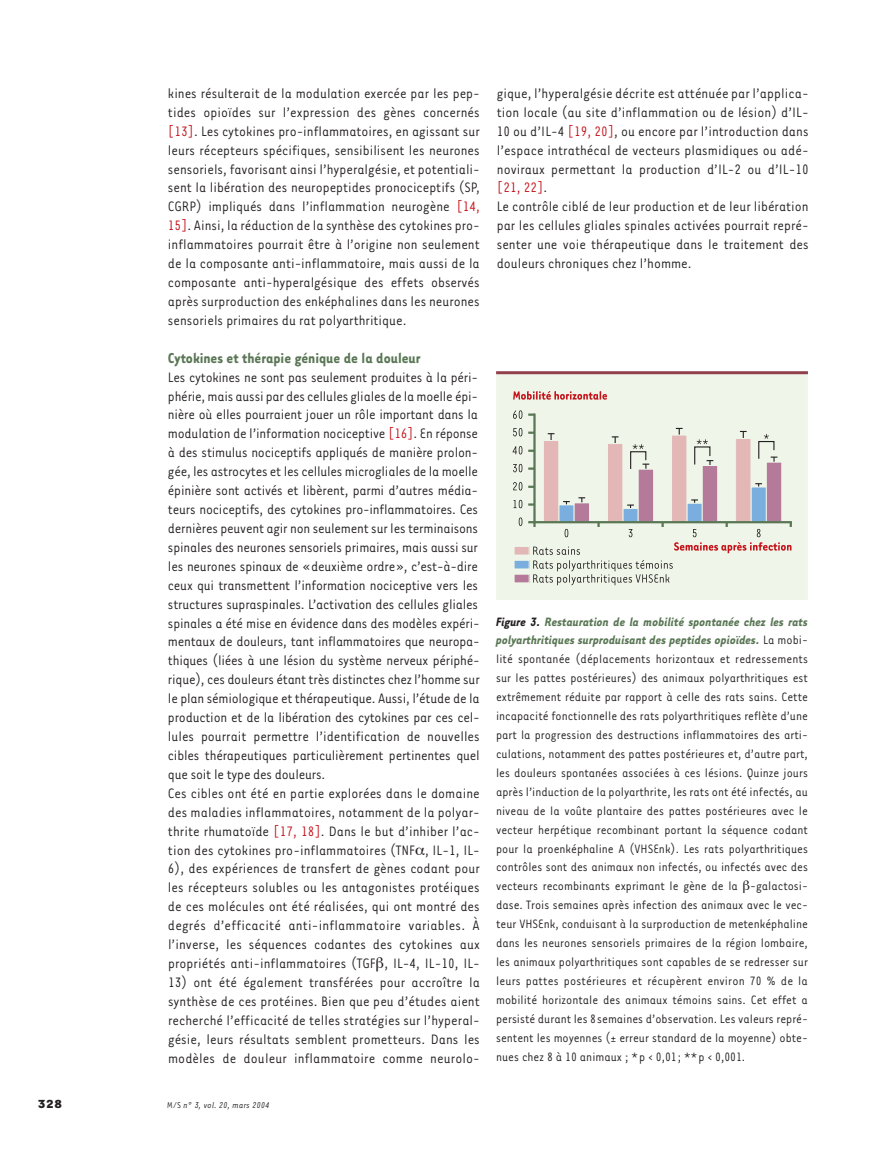
<style>
.page{position:relative;width:893px;height:1149px;background:#fff}
.page>*{position:absolute;margin:0;border:0;box-sizing:border-box;transform-origin:0 0}
.t1{font:700 16.5px "Tarzana Narrow";color:#5a7755}
.t2{font:15.75px/18.9px "Tarzana Narrow";letter-spacing:-.015em;color:#231f20;text-align:justify}
.t3{font:15.75px/18.9px "Tarzana Narrow";letter-spacing:.005em;color:#231f20}
.t4{font:13.95px/18.9px "Tarzana Narrow";color:#231f20;text-align:justify}
.t5{font:700 13.5px "Tarzana Wide";color:#231f20}
.t6{font:italic 9.75px "Tarzana Narrow";letter-spacing:.02em;color:#231f20}
.s1{color:#c4121a}
.s2{font-style:normal}
.s3{font-weight:700;font-style:italic}
.s4{font-weight:700;font-style:italic;color:#5a7755}
</style>
<div class="page">
<div style="left:496px;top:374px;width:312px;height:225px;background:#eff6e9"></div>
<svg style="left:513px;top:410px;width:9px;height:8px"></svg>
<svg style="left:519px;top:517px;width:3px;height:8px"></svg>
<svg style="left:513px;top:464px;width:9px;height:8px"></svg>
<svg style="left:513px;top:446px;width:9px;height:8px"></svg>
<svg style="left:513px;top:428px;width:9px;height:8px"></svg>
<svg style="left:513px;top:482px;width:9px;height:8px"></svg>
<svg style="left:514px;top:499px;width:8px;height:9px"></svg>
<svg style="left:513px;top:391px;width:94px;height:8px"></svg>
<div style="left:514px;top:546px;width:15px;height:9px;background:#e2b7b6"></div>
<div style="left:514px;top:546px;width:16px;height:9px;border:1px solid #eff6e9"></div>
<div style="left:514px;top:560px;width:15px;height:8px;background:#79aede"></div>
<div style="left:514px;top:559px;width:16px;height:10px;border:1px solid #eff6e9"></div>
<svg style="left:533px;top:560px;width:140px;height:25px;background:#cfd4c9"></svg>
<div style="left:514px;top:574px;width:15px;height:8px;background:#b5799a"></div>
<div style="left:514px;top:573px;width:16px;height:10px;border:1px solid #eff6e9"></div>
<svg style="left:528px;top:412px;width:265px;height:142px;background:#dfdbd4"></svg>
<hr style="left:496px;top:371px;width:312px;height:3px;background:#913f4b">
<p class="t5" style="left:38px;top:1095px;width:26px">328</p>
<p class="t2" style="left:168px;top:83px;width:313px">kines résulterait de la modulation exercée par les pep&shy;tides opioïdes sur l’expression des gènes concernés <span class="s1">[13]</span>. Les cytokines pro-inflammatoires, en agissant sur leurs récepteurs spécifiques, sensibilisent les neurones sensoriels, favorisant ainsi l’hyperalgésie, et potentiali&shy;sent la libération des neuropeptides pronociceptifs (SP, CGRP) impliqués dans l’inflammation neurogène <span class="s1">[14, 15]</span>. Ainsi, la réduction de la synthèse des cytokines pro&shy;inflammatoires pourrait être à l’origine non seulement de la composante anti-inflammatoire, mais aussi de la composante anti-hyperalgésique des effets observés après surproduction des enképhalines dans les neurones sensoriels primaires du rat polyarthritique.</p>
<p class="t1" style="left:168px;top:347px;width:254px">Cytokines et thérapie génique de la douleur</p>
<p class="t2" style="left:168px;top:366px;width:313px;text-align:left">Les cytokines ne sont pas seulement produites à la péri&shy;phérie,mais aussi par descellules gliales de lamoelle épi&shy;nière où elles pourraient jouer un rôle important dans la modulation de l’information nociceptive <span class="s1">[16]</span>. En réponse à des stimulus nociceptifs appliqués de manière prolon&shy;gée, les astrocytes et les cellules microgliales de la moelle épinière sont activés et libèrent, parmi d’autres média&shy;teurs nociceptifs, des cytokines pro-inflammatoires. Ces dernières peuvent agir non seulement sur les terminaisons spinales des neurones sensoriels primaires, mais aussi sur les neurones spinaux de «deuxième ordre», c’est-à-dire ceux qui transmettent l’information nociceptive vers les structures supraspinales. L’activation des cellules gliales spinales a été mise en évidence dans des modèles expéri&shy;mentaux de douleurs, tant inflammatoires que neuropa&shy;thiques (liées à une lésion du système nerveux périphé&shy;rique), ces douleurs étant très distinctes chez l’homme sur le plan sémiologique et thérapeutique. Aussi, l’étude de la production et de la libération des cytokines par ces cel&shy;lules pourrait permettre l’identification de nouvelles cibles thérapeutiques particulièrement pertinentes quel que soit le type des douleurs.<br>Ces cibles ont été en partie explorées dans le domaine des maladies inflammatoires, notamment de la polyar&shy;thrite rhumatoïde <span class="s1">[17, 18]</span>. Dans le but d’inhiber l’ac&shy;tion des cytokines pro-inflammatoires (TNF , IL-1, IL-6), des expériences de transfert de gènes codant pour les récepteurs solubles ou les antagonistes protéiques de ces molécules ont été réalisées, qui ont montré des degrés d’efficacité anti-inflammatoire variables. À l’inverse, les séquences codantes des cytokines aux propriétés anti-inflammatoires (TGF , IL-4, IL-10, IL-</p>
<p class="t2" style="left:168px;top:971px;width:313px">13) ont été également transférées pour accroître la synthèse de ces protéines. Bien que peu d’études aient recherché l’efficacité de telles stratégies sur l’hyperal&shy;gésie, leurs résultats semblent prometteurs. Dans les modèles de douleur inflammatoire comme neurolo-</p>
<p class="t6" style="left:167px;top:1098px;width:104px"><span class="s2">M/S</span> n° 3, vol. 20, mars 2004</p>
<p class="t3" style="left:497px;top:83px;width:313px">gique, l’hyperalgésie décrite est atténuée par l’applica&shy;tion locale (au site d’inflammation ou de lésion) d’IL-10 ou d’IL-4 <span class="s1">[19, 20]</span>, ou encore par l’introduction dans l’espace intrathécal de vecteurs plasmidiques ou adé&shy;noviraux permettant la production d’IL-2 ou d’IL-10 <span class="s1">[21, 22]</span>.<br>Le contrôle ciblé de leur production et de leur libération par les cellules gliales spinales activées pourrait repré&shy;senter une voie thérapeutique dans le traitement des douleurs chroniques chez l’homme.</p>
<p class="t4" style="left:496px;top:611px;width:313px"><span class="s3">Figure 3.</span> <span class="s4">Restauration de la mobilité spontanée chez les rats polyarthritiques surproduisant des peptides opioïdes.</span> La mobi&shy;lité spontanée (déplacements horizontaux et redressements sur les pattes postérieures) des animaux polyarthritiques est extrêmement réduite par rapport à celle des rats sains. Cette incapacité fonctionnelle des rats polyarthritiques reflète d’une part la progression des destructions inflammatoires des arti&shy;culations, notamment des pattes postérieures et, d’autre part, les douleurs spontanées associées à ces lésions. Quinze jours après l’induction de la polyarthrite, les rats ont été infectés, au niveau de la voûte plantaire des pattes postérieures avec le vecteur herpétique recombinant portant la séquence codant pour la proenképhaline A (VHSEnk). Les rats polyarthritiques contrôles sont des animaux non infectés, ou infectés avec des vecteurs recombinants exprimant le gène de la -galactosi&shy;dase. Trois semaines après infection des animaux avec le vec&shy;teur VHSEnk, conduisant à la surproduction de metenképhaline dans les neurones sensoriels primaires de la région lombaire, les animaux polyarthritiques sont capables de se redresser sur leurs pattes postérieures et récupèrent environ 70 % de la mobilité horizontale des animaux témoins sains. Cet effet a persisté durant les 8semaines d’observation. Les valeurs repré&shy;sentent les moyennes (± erreur standard de la moyenne) obte&shy;nues chez 8 à 10 animaux ; *p &lt; 0,01; **p &lt; 0,001.</p>
</div>
